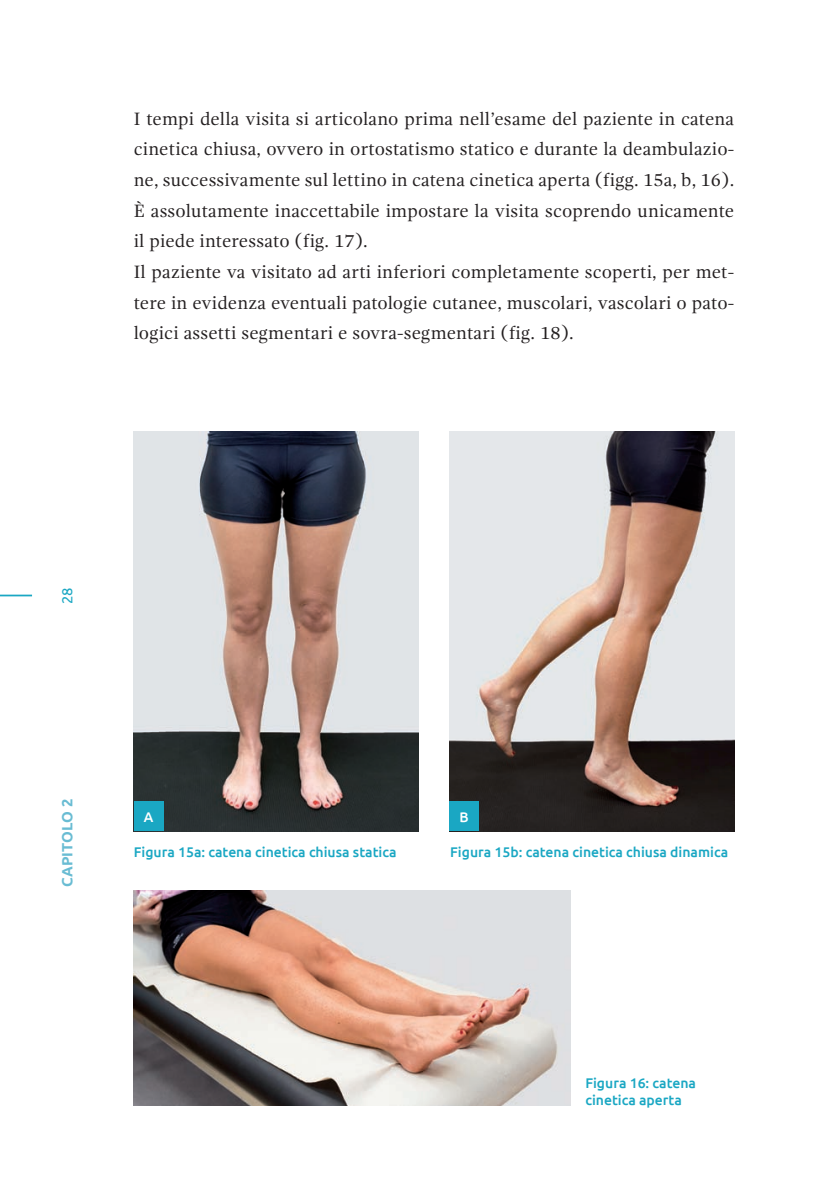
<style>
.page{position:relative;width:834px;height:1191px;background:#fff}
.page>*{position:absolute;margin:0;border:0;box-sizing:border-box;transform-origin:0 0}
.t1{font:18.38px/30.6px "Gandhi Serif";letter-spacing:.01em;color:#231f20}
.t2{font:700 14.88px "Ubuntu";letter-spacing:.01em;color:#69bcd3}
.t3{font:14.88px "Ubuntu";color:#1aa7c3}
.t4{font:500 14px/17.5px "Ubuntu";color:#1aa7c3}
.t5{font:500 14px "Ubuntu";color:#fff}
</style>
<div class="page">
<hr style="left:0;top:594px;width:32px;height:2px;background:#1aa7c3">
<img style="left:134px;top:890px;width:436px;height:215px">
<img style="left:134px;top:431px;width:285px;height:400px">
<img style="left:449px;top:431px;width:285px;height:400px">
<div style="left:134px;top:801px;width:29px;height:30px;background:#1aa7c3"></div>
<div style="left:449px;top:801px;width:30px;height:30px;background:#1aa7c3"></div>
<p class="t1" style="left:134px;top:103px;width:602px">I tempi della visita si articolano prima nell’esame del paziente in catena cinetica chiusa, ovvero in ortostatismo statico e durante la deambulazio&shy;ne, successivamente sul lettino in catena cinetica aperta (figg. 15a, b, 16).<br>È assolutamente inaccettabile impostare la visita scoprendo unicamente il piede interessato (fig. 17).<br>Il paziente va visitato ad arti inferiori completamente scoperti, per met&shy;tere in evidenza eventuali patologie cutanee, muscolari, vascolari o pato&shy;logici assetti segmentari e sovra-segmentari (fig. 18).</p>
<p class="t3" style="left:58px;top:603px;width:18px;rotate:-90deg">28</p>
<p class="t2" style="left:58px;top:887px;width:90px;rotate:-90deg">CAPITOLO 2</p>
<p class="t5" style="left:144px;top:807px;width:11px">A</p>
<p class="t5" style="left:459px;top:807px;width:11px">B</p>
<p class="t4" style="left:134px;top:842px;width:264px">Figura 15a: catena cinetica chiusa statica</p>
<p class="t4" style="left:450px;top:842px;width:279px">Figura 15b: catena cinetica chiusa dinamica</p>
<p class="t4" style="left:585px;top:1073px;width:112px">Figura 16: catena cinetica aperta</p>
</div>
